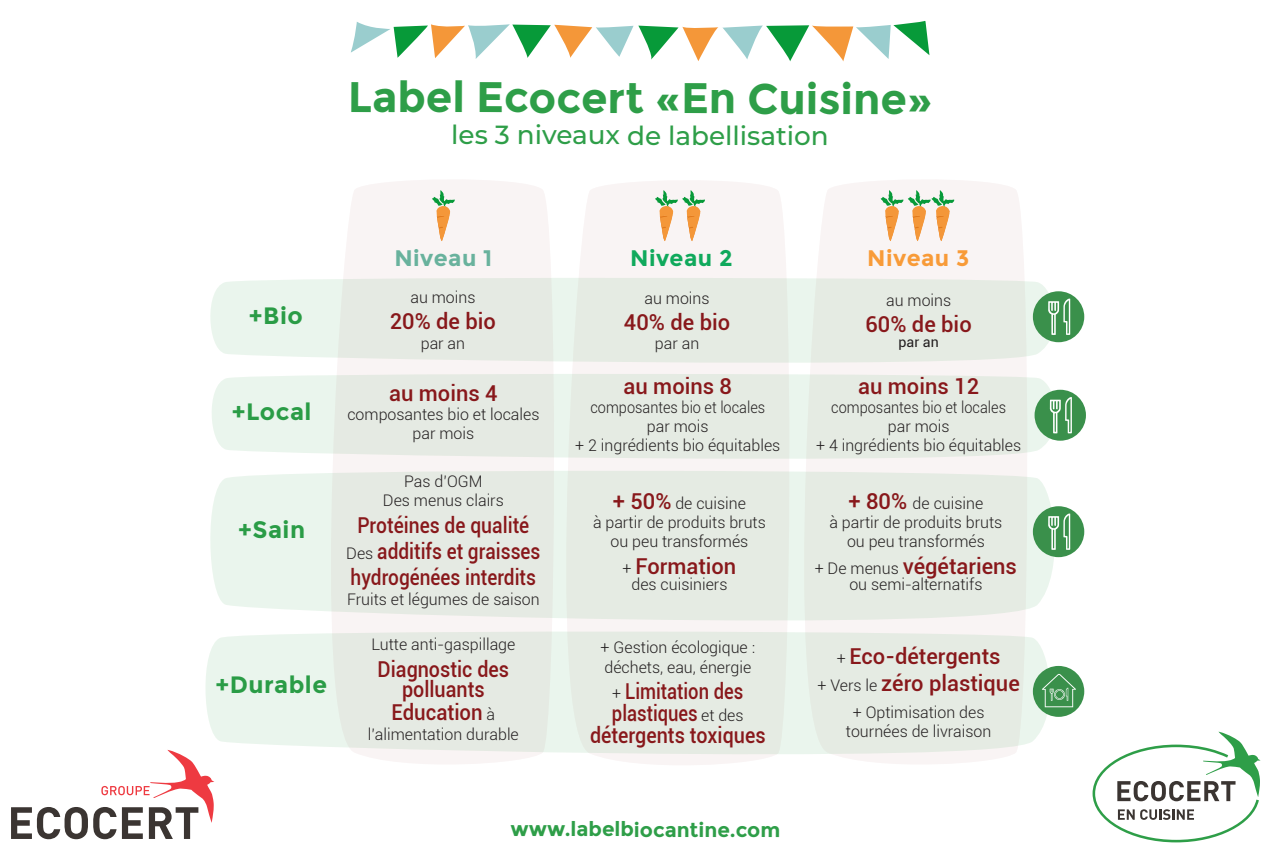
<style>
.page{position:relative;width:1276px;height:851px;background:#fff}
.page>*{position:absolute;margin:0;border:0;box-sizing:border-box;transform-origin:0 0}
.t1{font:700 42.75px "Montserrat";letter-spacing:-.005em;color:#2e9e48}
.t2{font:500 26.25px "Montserrat";letter-spacing:-.005em;color:#2e9e48}
.t3{font:700 23.7px "Montserrat";letter-spacing:.02em;color:#2a9c46}
.t4{font:700 22.5px "Montserrat";letter-spacing:.02em;color:#69b29d}
.t5{font:700 22.5px "Montserrat";letter-spacing:.02em;color:#10a95c}
.t6{font:700 22.5px "Montserrat";letter-spacing:.02em;color:#f89b38}
.t7{font:500 21.9px/26.6px "Roboto";color:#88181b;text-align:center}
.t8{font:500 21.9px/26.2px "Roboto";color:#88181b;text-align:center;scale:.88 1}
.t9{font:500 21.9px/21.9px "Roboto";color:#88181b;text-align:center;scale:.84 1}
.t10{font:500 21.9px/20.4px "Roboto";color:#88181b;text-align:center;scale:.9 1}
.t11{font:500 21.9px "Roboto";color:#88181b;scale:.93 1}
.t12{font:700 20.25px "Montserrat";letter-spacing:-.005em;color:#2e9e48}
.t13{font:300 15.98px/19.2px "Roboto";color:#231f20;text-align:center}
.t14{font:300 15.98px/19.2px "Roboto";color:#231f20;text-align:center;scale:.91 1}
.t15{font:14.17px "Roboto";color:#231f20}
.s1{font-weight:300;font-size:15.98px;color:#231f20}
.s2{font-weight:500;font-size:21.9px;color:#88181b}
</style>
<div class="page">
<svg style="left:805px;top:180px;width:222px;height:584px;fill:#f9f4f4"></svg>
<svg style="left:568px;top:181px;width:221px;height:584px;fill:#f9f4f4"></svg>
<svg style="left:210px;top:277px;width:843px;height:86px;fill:#e5ebe3"></svg>
<svg style="left:212px;top:373px;width:844px;height:86px;fill:#e5ebe3"></svg>
<svg style="left:210px;top:470px;width:844px;height:151px;fill:#e5ebe3"></svg>
<svg style="left:205px;top:631px;width:845px;height:123px;fill:#e5ebe3"></svg>
<svg style="left:330px;top:180px;width:225px;height:584px;fill:#e5eae3"></svg>
<div style="left:1033px;top:291px;width:51px;height:51px;background:#3a904b;border-radius:50%"></div>
<svg style="left:1048px;top:298px;width:22px;height:37px"></svg>
<div style="left:1034px;top:389px;width:52px;height:51px;background:#3a904b;border-radius:50%"></div>
<svg style="left:1049px;top:397px;width:23px;height:36px"></svg>
<div style="left:1033px;top:506px;width:51px;height:51px;background:#3a904b;border-radius:50%"></div>
<svg style="left:1048px;top:513px;width:22px;height:36px"></svg>
<div style="left:1033px;top:665px;width:51px;height:51px;background:#3a904b;border-radius:50%"></div>
<svg style="left:1042px;top:674px;width:34px;height:33px"></svg>
<svg style="left:432px;top:190px;width:23px;height:51px"></svg>
<svg style="left:655px;top:190px;width:50px;height:51px"></svg>
<svg style="left:880px;top:190px;width:74px;height:51px"></svg>
<svg style="left:351px;top:21px;width:578px;height:41px"></svg>
<svg style="left:1092px;top:731px;width:168px;height:111px"></svg>
<svg style="left:11px;top:749px;width:203px;height:90px"></svg>
<p class="t1" style="left:348px;top:72px;width:586px">Label Ecocert «En Cuisine»</p>
<p class="t2" style="left:451px;top:117px;width:379px">les 3 niveaux de labellisation</p>
<p class="t3" style="left:249px;top:302px;width:55px">+Bio</p>
<p class="t3" style="left:232px;top:398px;width:81px">+Local</p>
<p class="t3" style="left:238px;top:515px;width:68px">+Sain</p>
<p class="t3" style="left:216px;top:670px;width:113px">+Durable</p>
<p class="t4" style="left:394px;top:244px;width:99px">Niveau 1</p>
<p class="t5" style="left:630px;top:244px;width:104px">Niveau 2</p>
<p class="t6" style="left:867px;top:244px;width:104px">Niveau 3</p>
<p class="t13" style="left:644px;top:288px;width:67px">au moins</p>
<p class="t7" style="left:624px;top:308px;width:108px">40% de bio</p>
<p class="t13" style="left:655px;top:333px;width:46px">par an</p>
<p class="t13" style="left:410px;top:287px;width:67px">au moins</p>
<p class="t7" style="left:390px;top:307px;width:108px">20% de bio</p>
<p class="t13" style="left:421px;top:333px;width:46px">par an</p>
<p class="t7" style="left:389px;top:378px;width:110px">au moins 4</p>
<p class="t13" style="left:347px;top:404px;width:194px">composantes bio et locales par mois</p>
<p class="t13" style="left:383px;top:471px;width:122px">Pas d’OGM<br>Des menus clairs</p>
<p class="t8" style="left:346px;top:511px;width:222px">Protéines de qualité<br><span class="s1">Des</span> additifs et graisses hydrogénées interdits</p>
<p class="t13" style="left:347px;top:588px;width:194px">Fruits et légumes de saison</p>
<p class="t13" style="left:371px;top:634px;width:145px">Lutte anti-gaspillage</p>
<p class="t10" style="left:378px;top:657px;width:148px">Diagnostic des polluants</p>
<p class="t11" style="left:391px;top:697px;width:113px">Education <span class="s1">à</span></p>
<p class="t13" style="left:368px;top:723px;width:152px">l’alimentation durable</p>
<p class="t13" style="left:886px;top:290px;width:67px">au moins</p>
<p class="t7" style="left:865px;top:310px;width:108px">60% de bio</p>
<p class="t15" style="left:898px;top:331px;width:42px">par an</p>
<p class="t7" style="left:623px;top:371px;width:110px">au moins 8</p>
<p class="t14" style="left:575px;top:397px;width:227px">composantes bio et locales<br>par mois<br>+ 2 ingrédients bio équitables</p>
<p class="t13" style="left:593px;top:493px;width:174px"><span class="s2">+ 50%</span> de cuisine<br>à partir de produits bruts ou peu transformés</p>
<p class="t7" style="left:622px;top:551px;width:115px"><span class="s1">+</span> Formation</p>
<p class="t13" style="left:631px;top:573px;width:98px">des cuisiniers</p>
<p class="t7" style="left:858px;top:371px;width:122px">au moins 12</p>
<p class="t14" style="left:816px;top:397px;width:227px">composantes bio et locales<br>par mois<br>+ 4 ingrédients bio équitables</p>
<p class="t13" style="left:829px;top:493px;width:174px"><span class="s2">+ 80%</span> de cuisine<br>à partir de produits bruts ou peu transformés</p>
<p class="t7" style="left:815px;top:551px;width:204px"><span class="s1">+ De menus</span> végétariens</p>
<p class="t13" style="left:849px;top:573px;width:135px">ou semi-alternatifs</p>
<p class="t13" style="left:600px;top:637px;width:156px;text-align:left">+ Gestion écologique : déchets, eau, énergie</p>
<p class="t9" style="left:590px;top:679px;width:210px"><span class="s1">+</span> Limitation des plastiques <span class="s1">et des </span>détergents toxiques</p>
<p class="t7" style="left:817px;top:642px;width:204px"><span class="s1">+</span> Eco-détergents<br><span class="s1">+ Vers le</span> zéro plastique</p>
<p class="t13" style="left:846px;top:701px;width:147px">+ Optimisation des tournées de livraison</p>
<p class="t12" style="left:510px;top:817px;width:271px">www.labelbiocantine.com</p>
</div>
